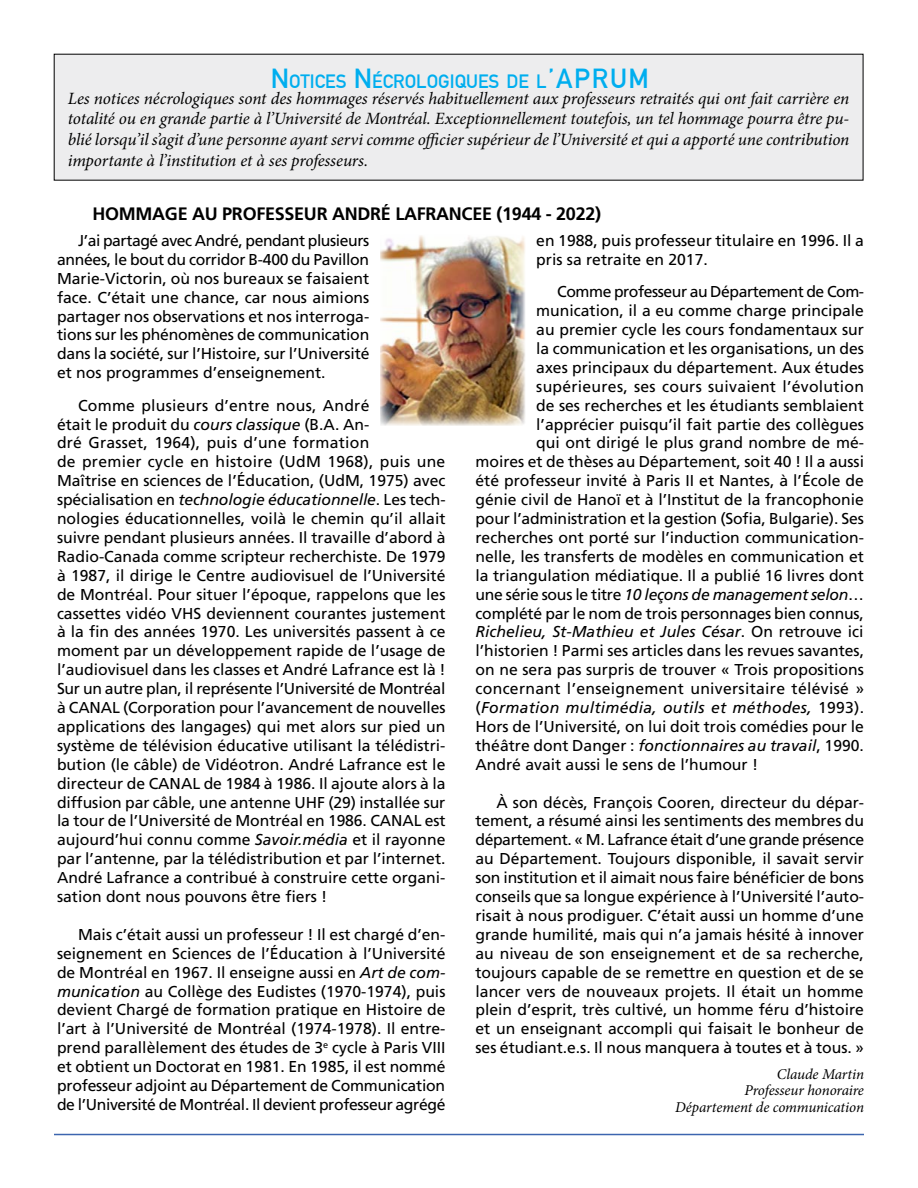
<style>
.page{position:relative;width:918px;height:1188px;background:#fff}
.page>*{position:absolute;margin:0;border:0;box-sizing:border-box;transform-origin:0 0}
.t1{font:700 18.9px "DIN Alternate";color:#00aeef}
.t2{font:700 18px "Frutiger";letter-spacing:-.015em;color:#000}
.t3{font:italic 17.25px/20.7px "Minion Pro";letter-spacing:-.01em;color:#000;text-align:justify}
.t4{font:15.75px/18.9px "Frutiger";color:#000;text-align:justify}
.t5{font:italic 15.75px "Frutiger";color:#000}
.t6{font:15.75px "Frutiger";letter-spacing:.02em;color:#000}
.t7{font:italic 15.75px "Frutiger";letter-spacing:-.02em;color:#000}
.t8{font:15.75px "Frutiger";letter-spacing:-.03em;color:#000}
.t9{font:italic 15px/16.5px "Minion Pro";letter-spacing:-.01em;color:#000;text-align:right}
.s1{font-size:27px}
.s2{font-style:italic}
.s3{font-style:normal}
</style>
<div class="page">
<hr style="left:54px;top:1134px;width:810px;height:1px;background:#3c65af">
<div style="left:54px;top:54px;width:809px;height:126px;background:#ededee"></div>
<img style="left:380px;top:235px;width:145px;height:190px">
<p class="t1" style="left:271px;top:67px;width:380px"><span class="s1">N</span>OTICES <span class="s1">N</span>ÉCROLOGIQUES DE L<span class="s1">’APRU M</span></p>
<p class="t3" style="left:68px;top:88px;width:783px">Les notices nécrologiques sont des hommages réservés habituellement aux professeurs retraités qui ont fait carrière en totalité ou en grande partie à l’Université de Montréal. Exceptionnellement toutefois, un tel hommage pourra être pu&shy;blié lorsqu’il s’agit d’une personne ayant servi comme officier supérieur de l’Université et qui a apporté une contribution importante à l’institution et à ses professeurs.</p>
<p class="t2" style="left:92px;top:203px;width:510px">HOMMAGE AU PROFESSEUR ANDRÉ LAFRANCEE (1944 - 2022)</p>
<p class="t4" style="left:57px;top:231px;width:314px;text-indent:21px">J’ai partagé avec André, pendant plusieurs années, le bout du corridor B-400 du Pavillon Marie-Victorin, où nos bureaux se faisaient face. C’était une chance, car nous aimions partager nos observations et nos interroga&shy;tions sur les phénomènes de communication dans la société, sur l’Histoire, sur l’Université et nos programmes d’enseignement.</p>
<p class="t4" style="left:57px;top:396px;width:390px;text-align:left;text-indent:21px">Comme plusieurs d’entre nous, André<br>était le produit du <span class="s2">cours classique</span> (B.A. An-<br>dré Grasset, 1964), puis d’une formation<br>de premier cycle en histoire (UdM 1968), puis une Maîtrise en sciences de l’Éducation, (UdM, 1975) avec spécialisation en <span class="s2">technologie éducationnelle</span>. Les tech&shy;nologies éducationnelles, voilà le chemin qu’il allait suivre pendant plusieurs années. Il travaille d’abord à Radio-Canada comme scripteur recherchiste. De 1979 à 1987, il dirige le Centre audiovisuel de l’Université de Montréal. Pour situer l’époque, rappelons que les cassettes vidéo VHS deviennent courantes justement à la fin des années 1970. Les universités passent à ce moment par un développement rapide de l’usage de l’audiovisuel dans les classes et André Lafrance est là !<br>Sur un autre plan, il représente l’Université de Montréal à CANAL (Corporation pour l’avancement de nouvelles applications des langages) qui met alors sur pied un système de télévision éducative utilisant la télédistri&shy;bution (le câble) de Vidéotron. André Lafrance est le directeur de CANAL de 1984 à 1986. Il ajoute alors à la diffusion par câble, une antenne UHF (29) installée sur la tour de l’Université de Montréal en 1986. CANAL est aujourd’hui connu comme <span class="s2">Savoir.média</span> et il rayonne par l’antenne, par la télédistribution et par l’internet.<br>André Lafrance a contribué à construire cette organi&shy;sation dont nous pouvons être fiers !</p>
<p class="t4" style="left:57px;top:925px;width:390px;text-indent:21px">Mais c’était aussi un professeur ! Il est chargé d’en&shy;seignement en Sciences de l’Éducation à l’Université de Montréal en 1967. Il enseigne aussi en <span class="s2">Art de com&shy;munication</span> au Collège des Eudistes (1970-1974), puis devient Chargé de formation pratique en Histoire de l’art à l’Université de Montréal (1974-1978). Il entre&shy;prend parallèlement des études de 3<sup>e</sup> cycle à Paris VIII et obtient un Doctorat en 1981. En 1985, il est nommé professeur adjoint au Département de Communication de l’Université de Montréal. Il devient professeur agrégé</p>
<p class="t4" style="left:536px;top:231px;width:329px">en 1988, puis professeur titulaire en 1996. Il a pris sa retraite en 2017.</p>
<p class="t8" style="left:557px;top:283px;width:308px">Comme professeur au Département de Com-</p>
<p class="t4" style="left:536px;top:301px;width:329px">munication, il a eu comme charge principale</p>
<p class="t4" style="left:536px;top:320px;width:329px">au premier cycle les cours fondamentaux sur</p>
<p class="t4" style="left:536px;top:339px;width:329px">la communication et les organisations, un des</p>
<p class="t4" style="left:536px;top:358px;width:329px">axes principaux du département. Aux études</p>
<p class="t6" style="left:536px;top:377px;width:329px">supérieures, ses cours suivaient l’évolution</p>
<p class="t4" style="left:536px;top:396px;width:329px">de ses recherches et les étudiants semblaient</p>
<p class="t4" style="left:536px;top:415px;width:329px">l’apprécier puisqu’il fait partie des collègues</p>
<p class="t4" style="left:536px;top:433px;width:329px">qui ont dirigé le plus grand nombre de mé-</p>
<p class="t4" style="left:476px;top:452px;width:390px">moires et de thèses au Département, soit 40 ! Il a aussi</p>
<p class="t4" style="left:476px;top:471px;width:390px">été professeur invité à Paris II et Nantes, à l’École de</p>
<p class="t4" style="left:476px;top:490px;width:390px">génie civil de Hanoï et à l’Institut de la francophonie</p>
<p class="t4" style="left:476px;top:509px;width:390px">pour l’administration et la gestion (Sofia, Bulgarie). Ses</p>
<p class="t4" style="left:476px;top:528px;width:390px">recherches ont porté sur l’induction communication-</p>
<p class="t4" style="left:476px;top:547px;width:390px">nelle, les transferts de modèles en communication et</p>
<p class="t4" style="left:476px;top:566px;width:390px">la triangulation médiatique. Il a publié 16 livres dont</p>
<p class="t7" style="left:476px;top:585px;width:390px"><span class="s3">une série sous le titre</span> 10 leçons de management selon<span class="s3">…</span></p>
<p class="t4" style="left:476px;top:604px;width:390px">complété par le nom de trois personnages bien connus,</p>
<p class="t5" style="left:476px;top:623px;width:390px">Richelieu, St-Mathieu et Jules César<span class="s3">. On retrouve ici</span></p>
<p class="t4" style="left:476px;top:641px;width:390px">l’historien ! Parmi ses articles dans les revues savantes,</p>
<p class="t4" style="left:476px;top:660px;width:390px">on ne sera pas surpris de trouver « Trois propositions</p>
<p class="t6" style="left:476px;top:679px;width:390px">concernant l’enseignement universitaire télévisé »</p>
<p class="t5" style="left:476px;top:698px;width:390px"><span class="s3">(</span>Formation multimédia, outils et méthodes, <span class="s3">1993).</span></p>
<p class="t4" style="left:476px;top:717px;width:390px">Hors de l’Université, on lui doit trois comédies pour le</p>
<p class="t4" style="left:476px;top:736px;width:390px">théâtre dont Danger : <span class="s2">fonctionnaires au travail</span>, 1990.</p>
<p class="t4" style="left:476px;top:755px;width:284px">André avait aussi le sens de l’humour !</p>
<p class="t4" style="left:475px;top:793px;width:390px;text-indent:21px">À son décès, François Cooren, directeur du dépar&shy;tement, a résumé ainsi les sentiments des membres du département. « M. Lafrance était d’une grande présence au Département. Toujours disponible, il savait servir son institution et il aimait nous faire bénéficier de bons conseils que sa longue expérience à l’Université l’auto&shy;risait à nous prodiguer. C’était aussi un homme d’une grande humilité, mais qui n’a jamais hésité à innover au niveau de son enseignement et de sa recherche, toujours capable de se remettre en question et de se lancer vers de nouveaux projets. Il était un homme plein d’esprit, très cultivé, un homme féru d’histoire et un enseignant accompli qui faisait le bonheur de ses étudiant.e.s. Il nous manquera à toutes et à tous. »</p>
<p class="t9" style="left:675px;top:1066px;width:190px">Claude Martin<br>Professeur honoraire<br>Département de communication</p>
</div>
